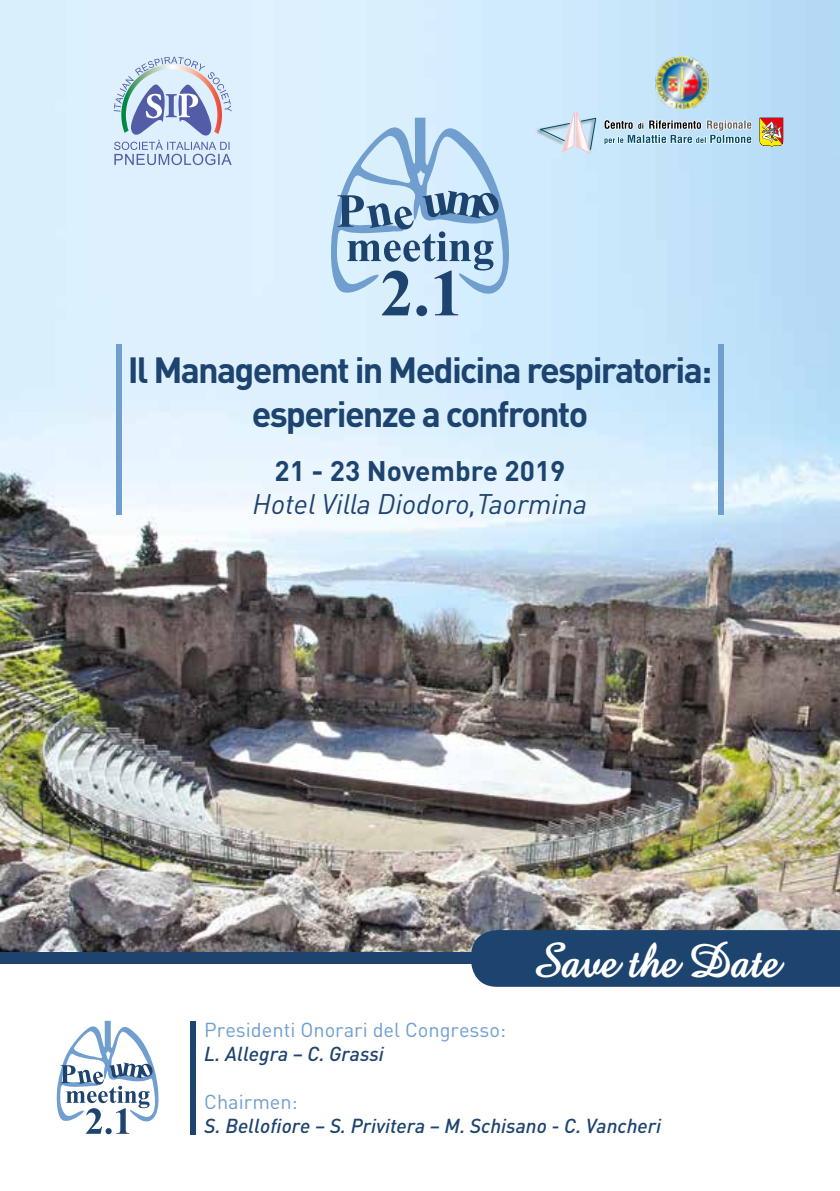
<style>
.page{position:relative;width:840px;height:1191px;background:#fff}
.page>*{position:absolute;margin:0;border:0;box-sizing:border-box;transform-origin:0 0}
.t1{font:700 48px "Amaze";color:#fff}
.t2{font:700 36px/43.2px "DIN Pro";letter-spacing:-.05em;color:#1d436f;text-align:center}
.t3{font:italic 28px "DIN Pro";color:#1d436f}
.t4{font:700 28px "DIN Pro";color:#1d436f}
.t5{font:italic 500 20px "DIN Pro";color:#1d436f}
.t6{font:20px "DIN Pro";color:#709ece}
</style>
<div class="page">
<img style="left:0;top:0;width:839px;height:952px">
<div style="left:116px;top:344px;width:6px;height:170px;background:#709ece"></div>
<div style="left:717px;top:344px;width:6px;height:170px;background:#709ece"></div>
<div style="left:0;top:952px;width:839px;height:12px;background:#1d436f"></div>
<div style="left:190px;top:1021px;width:6px;height:113px;background:#1d436f"></div>
<img style="left:652px;top:57px;width:58px;height:52px">
<svg style="left:759px;top:118px;width:23px;height:29px"></svg>
<svg style="left:602px;top:119px;width:150px;height:39px;background:#b0ccdd"></svg>
<div style="left:535px;top:117px;width:61px;height:38px;background:#d0ebfc"></div>
<svg style="left:537px;top:104px;width:59px;height:50px"></svg>
<div style="left:471px;top:930px;width:368px;height:56px;background:#1d436f"></div>
<svg style="left:114px;top:57px;width:117px;height:108px;background:#bccae2"></svg>
<svg style="left:56px;top:1020px;width:103px;height:114px"></svg>
<svg style="left:328px;top:118px;width:191px;height:198px;background:#afcce4"></svg>
<h2 class="t2" style="left:128px;top:344px;width:585px">Il Management in Medicina respiratoria: esperienze a confronto</h2>
<h3 class="t4" style="left:274px;top:447px;width:292px">21 - 23 Novembre 2019</h3>
<h3 class="t3" style="left:252px;top:482px;width:336px">Hotel Villa Diodoro,Taormina</h3>
<h1 class="t1" style="left:531px;top:928px;width:249px">Save the Date</h1>
<p class="t6" style="left:204px;top:1014px;width:303px">Presidenti Onorari del Congresso:</p>
<p class="t5" style="left:204px;top:1038px;width:181px">L. Allegra – C. Grassi</p>
<p class="t6" style="left:204px;top:1086px;width:95px">Chairmen:</p>
<p class="t5" style="left:204px;top:1110px;width:458px">S. Bellofiore – S. Privitera – M. Schisano - C. Vancheri</p>
</div>
